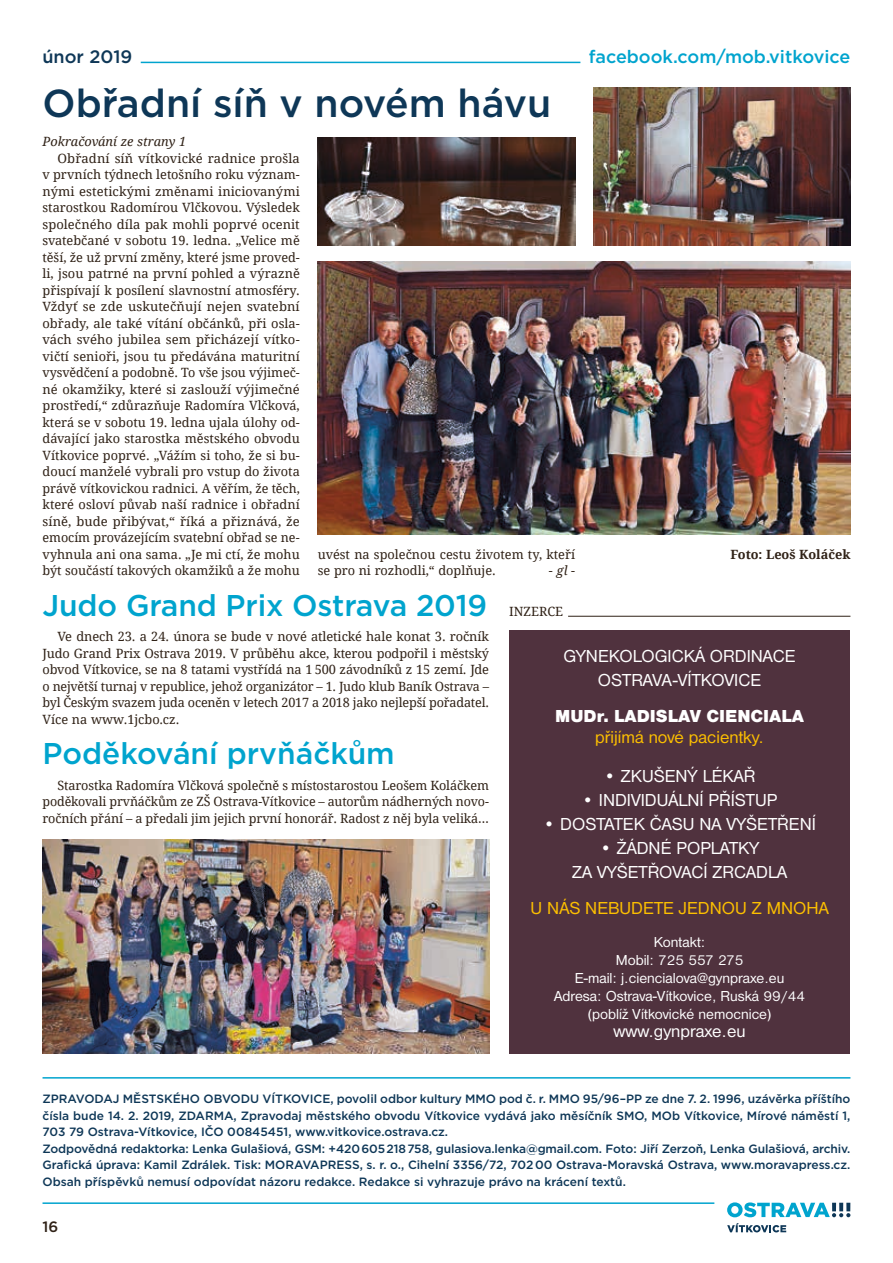
<style>
.page{position:relative;width:893px;height:1263px;background:#fff}
.page>*{position:absolute;margin:0;border:0;box-sizing:border-box;transform-origin:0 0}
.t1{font:500 39px "Gotham";color:#0e3757}
.t2{font:500 30px "Gotham";letter-spacing:-.005em;color:#00a4ce}
.t3{font:18px/24px "Nimbus Sans DCE";color:#fff;text-align:center}
.t4{font:18px "Nimbus Sans DCE";color:#fdc000}
.t5{font:500 18px "Gotham";color:#00a4ce}
.t6{font:900 18px "Nimbus Sans DCE";color:#fff}
.t7{font:500 18px "Gotham";color:#0e3757}
.t8{font:15px/18px "Nimbus Sans DCE";color:#fff;text-align:center}
.t9{font:500 15px "Gotham";color:#2f2116}
.t10{font:12.75px/16.5px "Droid Serif";color:#2f2116;text-align:justify}
.t11{font:italic 12.75px "Droid Serif";color:#2f2116}
.t12{font:700 12.75px "Droid Serif";color:#2f2116}
.t13{font:500 12px/16.5px "Gotham";color:#0e3757}
</style>
<div class="page">
<svg style="left:727px;top:1202px;width:123px;height:15px"></svg>
<svg style="left:727px;top:1223px;width:59px;height:9px"></svg>
<hr style="left:43px;top:1202px;width:671px;height:2px;background:#00a4ce">
<hr style="left:141px;top:62px;width:439px;height:1px;background:#00a4ce">
<hr style="left:43px;top:1077px;width:807px;height:1px;background:#00a4ce">
<div style="left:509px;top:630px;width:341px;height:424px;background:#50323e"></div>
<hr style="left:568px;top:616px;width:282px;height:1px;background:#2f2116">
<img style="left:318px;top:137px;width:257px;height:108px">
<img style="left:43px;top:839px;width:446px;height:215px">
<img style="left:593px;top:88px;width:257px;height:157px">
<img style="left:318px;top:262px;width:532px;height:272px">
<h3 class="t7" style="left:42px;top:45px;width:91px">únor 2019</h3>
<h1 class="t1" style="left:43px;top:78px;width:510px">Obřadní síň v novém hávu</h1>
<p class="t11" style="left:43px;top:134px;width:145px">Pokračování ze strany 1</p>
<p class="t10" style="left:43px;top:150px;width:259px;text-indent:15px">Obřadní síň vítkovické radnice prošla v prvních týdnech letošního roku význam&shy;nými estetickými změnami iniciovanými starostkou Radomírou Vlčkovou. Výsledek společného díla pak mohli poprvé ocenit svatebčané v sobotu 19. ledna. „Velice mě těší, že už první změny, které jsme proved&shy;li, jsou patrné na první pohled a výrazně přispívají k posílení slavnostní atmosféry.<br>Vždyť se zde uskutečňují nejen svatební obřady, ale také vítání občánků, při osla&shy;vách svého jubilea sem přicházejí vítko&shy;vičtí senioři, jsou tu předávána maturitní vysvědčení a podobně. To vše jsou výjimeč&shy;né okamžiky, které si zaslouží výjimečné prostředí,“ zdůrazňuje Radomíra Vlčková, která se v sobotu 19. ledna ujala úlohy od&shy;dávající jako starostka městského obvodu Vítkovice poprvé. „Vážím si toho, že si bu&shy;doucí manželé vybrali pro vstup do života právě vítkovickou radnici. A věřím, že těch, které osloví půvab naší radnice i obřadní síně, bude přibývat,“ říká a přiznává, že emocím provázejícím svatební obřad se ne&shy;vyhnula ani ona sama. „Je mi ctí, že mohu být součástí takových okamžiků a že mohu</p>
<p class="t10" style="left:318px;top:546px;width:259px">uvést na společnou cestu životem ty, kteří se pro ni rozhodli,“ doplňuje.</p>
<p class="t11" style="left:549px;top:563px;width:28px">-gl-</p>
<h3 class="t5" style="left:589px;top:45px;width:263px">facebook.com/mob.vitkovice</h3>
<p class="t12" style="left:730px;top:546px;width:121px">Foto: Leoš Koláček</p>
<h2 class="t2" style="left:43px;top:586px;width:446px">Judo Grand Prix Ostrava 2019</h2>
<p class="t10" style="left:43px;top:629px;width:448px;text-indent:15px">Ve dnech 23. a 24. února se bude v nové atletické hale konat 3. ročník Judo Grand Prix Ostrava 2019. V průběhu akce, kterou podpořil i městský obvod Vítkovice, se na 8 tatami vystřídá na 1 500 závodníků z 15 zemí. Jde o největší turnaj v republice, jehož organizátor – 1. Judo klub Baník Ostrava – byl Českým svazem juda oceněn v letech 2017 a 2018 jako nejlepší pořadatel.<br>Více na www.1jcbo.cz.</p>
<h2 class="t2" style="left:43px;top:734px;width:354px">Poděkování prvňáčkům</h2>
<p class="t10" style="left:43px;top:777px;width:448px;text-indent:15px">Starostka Radomíra Vlčková společně s místostarostou Leošem Koláčkem poděkovali prvňáčkům ze ZŠ Ostrava‑Vítkovice – autorům nádherných novo&shy;ročních přání – a předali jim jejich první honorář. Radost z něj byla veliká…</p>
<p class="t10" style="left:509px;top:603px;width:55px">INZERCE</p>
<h3 class="t3" style="left:564px;top:644px;width:234px">GYNEKOLOGICKÁ ORDINACE<br>OSTRAVA-VÍTKOVICE</h3>
<h3 class="t6" style="left:555px;top:705px;width:250px">MUDr. LADISLAV CIENCIALA</h3>
<h3 class="t4" style="left:595px;top:727px;width:170px">přijímá nové pacientky.</h3>
<h3 class="t3" style="left:604px;top:764px;width:153px">• ZKUŠENÝ LÉKAŘ</h3>
<h3 class="t3" style="left:582px;top:788px;width:197px">• INDIVIDUÁLNÍ PŘÍSTUP</h3>
<h3 class="t3" style="left:543px;top:812px;width:274px">• DOSTATEK ČASU NA VYŠETŘENÍ</h3>
<h3 class="t3" style="left:572px;top:836px;width:216px">• ŽÁDNÉ POPLATKY<br>ZA VYŠETŘOVACÍ ZRCADLA</h3>
<h3 class="t4" style="left:531px;top:898px;width:300px">U NÁS NEBUDETE JEDNOU Z MNOHA</h3>
<p class="t8" style="left:554px;top:933px;width:253px">Kontakt:<br>Mobil: 725 557 275<br>E-mail: j.ciencialova@gynpraxe.eu<br>Adresa: Ostrava-Vítkovice, Ruská 99/44 (poblíž Vítkovické nemocnice)</p>
<h3 class="t3" style="left:614px;top:1019px;width:133px">www.gynpraxe.eu</h3>
<p class="t13" style="left:43px;top:1091px;width:809px">ZPRAVODAJ MĚSTSKÉHO OBVODU VÍTKOVICE, povolil odbor kultury MMO pod č. r. MMO 95/96–PP ze dne 7. 2. 1996, uzávěrka příštího čísla bude 14. 2. 2019, ZDARMA, Zpravodaj městského obvodu Vítkovice vydává jako měsíčník SMO, MOb Vítkovice, Mírové náměstí 1, 703 79 Ostrava‑Vítkovice, IČO 00845451, www.vitkovice.ostrava.cz.<br>Zodpovědná redaktorka: Lenka Gulašiová, GSM: +420 605 218 758, gulasiova.lenka@gmail.com. Foto: Jiří Zerzoň, Lenka Gulašiová, archiv.<br>Grafická úprava: Kamil Zdrálek. Tisk: MORAVAPRESS, s. r. o., Cihelní 3356/72, 702 00 Ostrava‑Moravská Ostrava, www.moravapress.cz.<br>Obsah příspěvků nemusí odpovídat názoru redakce. Redakce si vyhrazuje právo na krácení textů.</p>
<p class="t9" style="left:43px;top:1217px;width:17px">16</p>
</div>
